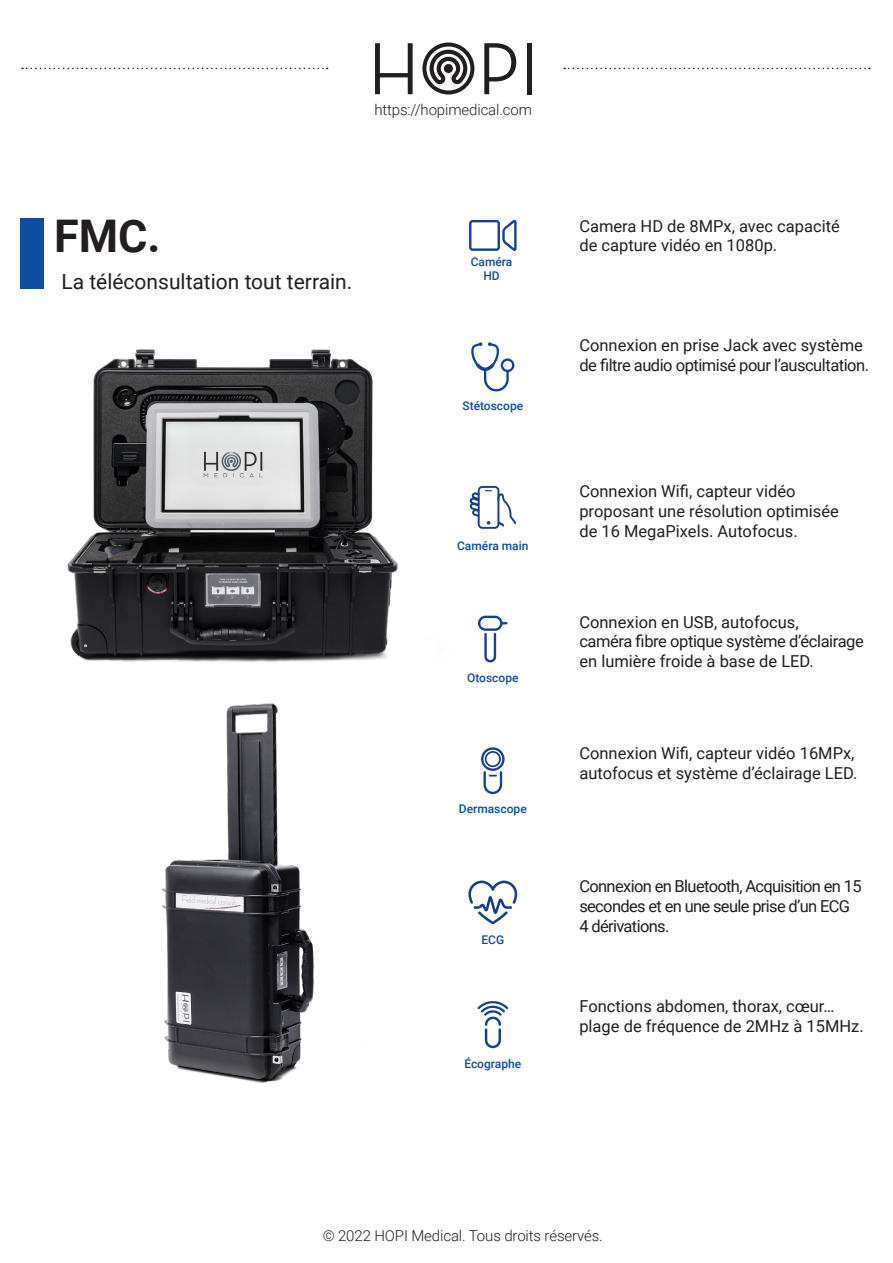
<style>
.page{position:relative;width:893px;height:1263px;background:#fff}
.page>*{position:absolute;margin:0;border:0;box-sizing:border-box;transform-origin:0 0}
.t1{font:700 45px "Roboto";color:#231f20}
.t2{font:21px "Roboto";color:#231f20}
.t3{font:16.5px/19.8px "Roboto";color:#231f20}
.t4{font:16.5px/19.8px "Roboto";letter-spacing:-.04em;color:#231f20}
.t5{font:16.5px/19.8px "Roboto";letter-spacing:-.03em;color:#231f20}
.t6{font:16.5px/19.8px "Roboto";letter-spacing:-.025em;color:#231f20}
.t7{font:300 15px "Roboto";letter-spacing:-.01em;color:#231f20}
.t8{font:500 12px/14.4px "Roboto";color:#0d4da1;text-align:center}
</style>
<div class="page">
<div style="left:20px;top:218px;width:24px;height:71px;background:#0d4da1"></div>
<svg style="left:469px;top:220px;width:48px;height:31px"></svg>
<svg style="left:513px;top:518px;width:4px;height:7px"></svg>
<svg style="left:422px;top:43px;width:52px;height:52px"></svg>
<svg style="left:375px;top:43px;width:38px;height:51px"></svg>
<svg style="left:484px;top:43px;width:32px;height:51px"></svg>
<div style="left:527px;top:43px;width:5px;height:51px;background:#231f20"></div>
<svg style="left:22px;top:68px;width:306px;height:1px"></svg>
<svg style="left:564px;top:68px;width:306px;height:1px"></svg>
<img style="left:67px;top:342px;width:446px;height:321px">
<img style="left:162px;top:703px;width:356px;height:380px">
<p class="t7" style="left:374px;top:100px;width:159px">https://hopimedical.com</p>
<p class="t1" style="left:54px;top:205px;width:108px">FMC.</p>
<p class="t2" style="left:61px;top:267px;width:292px">La téléconsultation tout terrain.</p>
<p class="t8" style="left:471px;top:254px;width:43px">Caméra<br>HD</p>
<p class="t8" style="left:462px;top:398px;width:62px">Stétoscope</p>
<p class="t8" style="left:457px;top:538px;width:73px">Caméra main</p>
<p class="t8" style="left:467px;top:670px;width:53px">Otoscope</p>
<p class="t8" style="left:459px;top:801px;width:69px">Dermascope</p>
<p class="t8" style="left:481px;top:932px;width:24px">ECG</p>
<p class="t8" style="left:464px;top:1056px;width:58px">Écographe</p>
<p class="t3" style="left:579px;top:215px;width:262px">Camera HD de 8MPx, avec capacité</p>
<p class="t3" style="left:579px;top:235px;width:199px">de capture vidéo en 1080p.</p>
<p class="t5" style="left:579px;top:335px;width:291px">Connexion en prise Jack avec système de filtre audio optimisé pour l’auscultation.</p>
<p class="t3" style="left:579px;top:480px;width:218px">Connexion Wifi, capteur vidéo</p>
<p class="t3" style="left:579px;top:500px;width:261px">proposant une résolution optimisée</p>
<p class="t3" style="left:579px;top:520px;width:220px">de 16 MegaPixels. Autofocus.</p>
<p class="t3" style="left:579px;top:611px;width:221px">Connexion en USB, autofocus,</p>
<p class="t6" style="left:579px;top:631px;width:286px">caméra fibre optique système d’éclairage en lumière froide à base de LED.</p>
<p class="t3" style="left:579px;top:742px;width:280px">Connexion Wifi, capteur vidéo 16MPx, autofocus et système d’éclairage LED.</p>
<p class="t4" style="left:579px;top:876px;width:284px">Connexion en Bluetooth, Acquisition en 15 secondes et en une seule prise d’un ECG</p>
<p class="t4" style="left:579px;top:915px;width:92px">4 dérivations.</p>
<p class="t3" style="left:579px;top:996px;width:286px">Fonctions abdomen, thorax, cœur… plage de fréquence de 2MHz à 15MHz.</p>
<p class="t7" style="left:323px;top:1225px;width:282px">© 2022 HOPI Medical. Tous droits réservés.</p>
</div>
